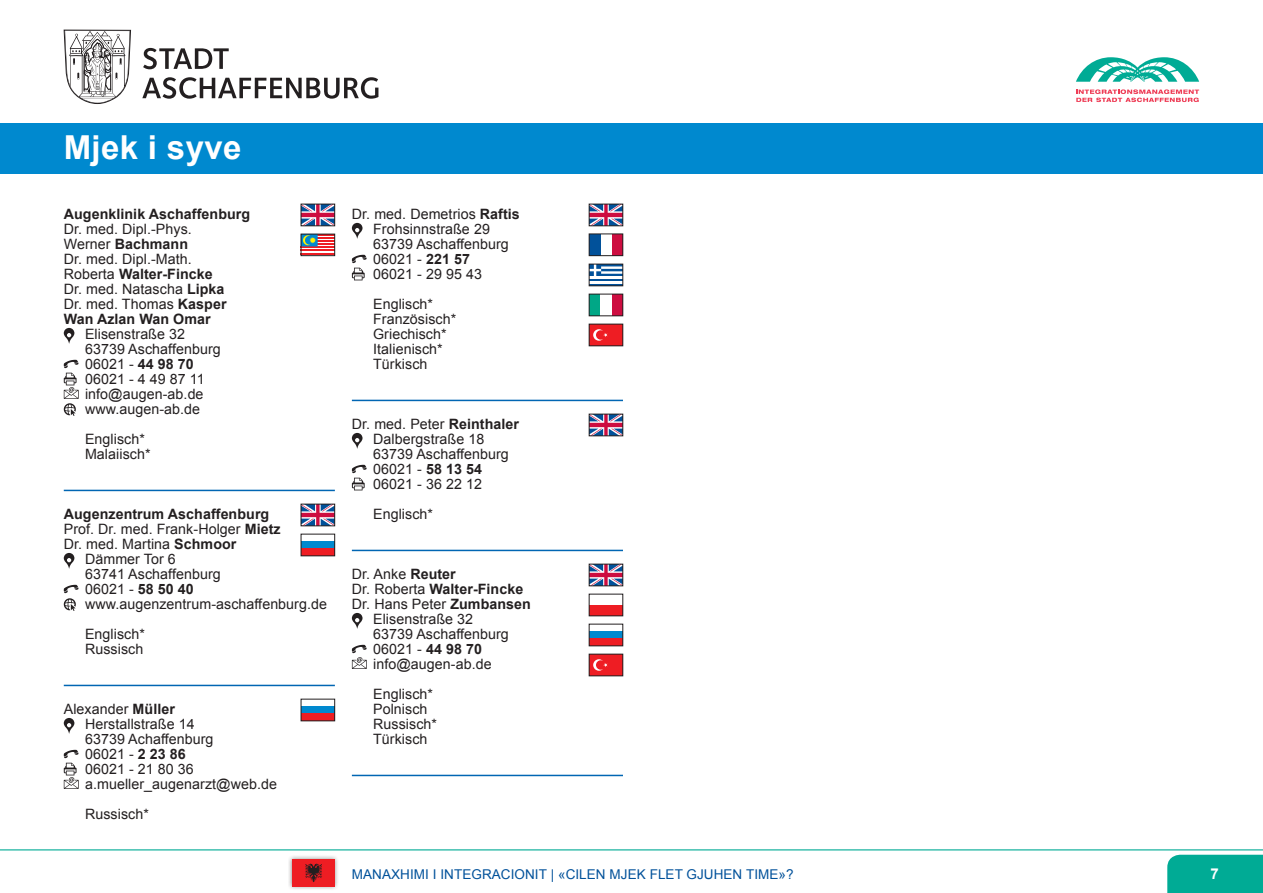
<style>
.page{position:relative;width:1263px;height:893px;background:#fff}
.page>*{position:absolute;margin:0;border:0;box-sizing:border-box;transform-origin:0 0}
.t1{font:700 33px "Arial";letter-spacing:.01em;color:#fff}
.t2{font:700 15px "Arial";color:#fff}
.t3{font:14.25px/15px "Arial";letter-spacing:.005em;color:#231f20}
.t4{font:700 14.25px "Arial";letter-spacing:.005em;color:#231f20}
.t5{font:13.5px "Arial";letter-spacing:.005em;color:#01519a}
.s1{font-weight:700}
.s2{font-weight:400}
</style>
<div class="page">
<hr style="left:64px;top:490px;width:271px;height:1px;background:#0166b3">
<hr style="left:64px;top:685px;width:271px;height:1px;background:#0166b3">
<svg style="left:64px;top:328px;width:10px;height:16px"></svg>
<svg style="left:64px;top:360px;width:15px;height:56px"></svg>
<svg style="left:64px;top:553px;width:10px;height:16px"></svg>
<svg style="left:64px;top:585px;width:15px;height:26px"></svg>
<svg style="left:64px;top:718px;width:10px;height:16px"></svg>
<svg style="left:64px;top:750px;width:15px;height:39px"></svg>
<svg style="left:301px;top:204px;width:34px;height:22px"></svg>
<svg style="left:301px;top:234px;width:34px;height:22px"></svg>
<svg style="left:301px;top:504px;width:34px;height:22px"></svg>
<div style="left:301px;top:541px;width:34px;height:8px;background:#0089cf"></div>
<div style="left:301px;top:549px;width:34px;height:7px;background:#ee1d23"></div>
<div style="left:301px;top:706px;width:34px;height:8px;background:#0089cf"></div>
<div style="left:301px;top:714px;width:34px;height:7px;background:#ee1d23"></div>
<hr style="left:352px;top:400px;width:271px;height:1px;background:#0166b3">
<hr style="left:352px;top:550px;width:271px;height:1px;background:#0166b3">
<hr style="left:352px;top:775px;width:271px;height:1px;background:#0166b3">
<svg style="left:352px;top:223px;width:10px;height:16px"></svg>
<svg style="left:352px;top:255px;width:15px;height:25px"></svg>
<svg style="left:352px;top:433px;width:10px;height:16px"></svg>
<svg style="left:352px;top:465px;width:15px;height:25px"></svg>
<svg style="left:352px;top:613px;width:10px;height:16px"></svg>
<svg style="left:352px;top:645px;width:15px;height:24px"></svg>
<svg style="left:589px;top:204px;width:34px;height:22px"></svg>
<div style="left:612px;top:234px;width:11px;height:22px;background:#cd0d40"></div>
<div style="left:589px;top:234px;width:11px;height:22px;background:#01519a"></div>
<div style="left:589px;top:234px;width:34px;height:22px;border:1px solid #231f20"></div>
<svg style="left:591px;top:269px;width:30px;height:12px"></svg>
<hr style="left:601px;top:271px;width:22px;height:3px;background:#fff">
<hr style="left:589px;top:276px;width:34px;height:3px;background:#fff">
<svg style="left:591px;top:266px;width:10px;height:10px"></svg>
<div style="left:589px;top:264px;width:34px;height:22px;border:1px solid #231f20"></div>
<div style="left:612px;top:294px;width:11px;height:22px;background:#cd0d40"></div>
<div style="left:589px;top:294px;width:11px;height:22px;background:#00a786"></div>
<div style="left:589px;top:294px;width:34px;height:22px;border:1px solid #231f20"></div>
<div style="left:589px;top:324px;width:34px;height:22px;background:#ee1d23"></div>
<svg style="left:593px;top:329px;width:14px;height:12px"></svg>
<svg style="left:589px;top:414px;width:34px;height:22px"></svg>
<svg style="left:589px;top:564px;width:34px;height:22px"></svg>
<div style="left:589px;top:605px;width:34px;height:11px;background:#ee1d23"></div>
<div style="left:589px;top:631px;width:34px;height:8px;background:#0089cf"></div>
<div style="left:589px;top:639px;width:34px;height:7px;background:#ee1d23"></div>
<div style="left:589px;top:654px;width:34px;height:22px;background:#ee1d23"></div>
<svg style="left:593px;top:659px;width:14px;height:12px"></svg>
<div style="left:0;top:123px;width:1263px;height:51px;background:#0089cf"></div>
<svg style="left:63px;top:29px;width:68px;height:75px"></svg>
<svg style="left:143px;top:48px;width:86px;height:21px"></svg>
<svg style="left:142px;top:77px;width:236px;height:22px"></svg>
<hr style="left:0;top:849px;width:1263px;height:1px;background:#00ab95">
<div style="left:1167px;top:855px;width:96px;height:38px;background:#00ab95"></div>
<svg style="left:1076px;top:89px;width:123px;height:13px"></svg>
<svg style="left:1076px;top:57px;width:123px;height:25px"></svg>
<div style="left:288px;top:854px;width:51px;height:36px;background:#231f20;opacity:.5"></div>
<div style="left:292px;top:859px;width:43px;height:27px;background:#ee1d23"></div>
<svg style="left:305px;top:864px;width:17px;height:18px"></svg>
<h1 class="t1" style="left:64px;top:126px;width:179px">Mjek i syve</h1>
<p class="t4" style="left:64px;top:204px;width:188px">Augenklinik Aschaffenburg</p>
<p class="t3" style="left:64px;top:222px;width:164px">Dr. med. Dipl.-Phys.<br>Werner <span class="s1">Bachmann<br></span>Dr. med. Dipl.-Math.<br>Roberta <span class="s1">Walter-Fincke<br></span>Dr. med. Natascha <span class="s1">Lipka<br></span>Dr. med. Thomas <span class="s1">Kasper<br>Wan Azlan Wan Omar</span></p>
<p class="t3" style="left:85px;top:327px;width:137px">Elisenstraße 32<br>63739 Aschaffenburg<br>06021 - <span class="s1">44 98 70<br></span>06021 - 4 49 87 11 info@augen-ab.de www.augen-ab.de</p>
<p class="t3" style="left:85px;top:432px;width:67px">Englisch*<br>Malaiisch*</p>
<p class="t4" style="left:64px;top:504px;width:207px">Augenzentrum Aschaffenburg</p>
<p class="t3" style="left:64px;top:522px;width:218px">Prof. Dr. med. Frank-Holger <span class="s1">Mietz</span></p>
<p class="t3" style="left:64px;top:537px;width:174px">Dr. med. Martina <span class="s1">Schmoor</span></p>
<p class="t3" style="left:85px;top:552px;width:92px">Dämmer Tor 6</p>
<p class="t3" style="left:85px;top:567px;width:137px">63741 Aschaffenburg</p>
<p class="t3" style="left:85px;top:582px;width:110px">06021 - <span class="s1">58 50 40</span></p>
<p class="t3" style="left:85px;top:597px;width:244px">www.augenzentrum-aschaffenburg.de</p>
<p class="t3" style="left:85px;top:627px;width:61px">Englisch*<br>Russisch</p>
<p class="t3" style="left:85px;top:702px;width:194px;text-indent:-21px">Alexander <span class="s1">Müller<br></span>Herstallstraße 14<br>63739 Achaffenburg<br>06021 - <span class="s1">2 23 86<br></span>06021 - 21 80 36 a.mueller_augenarzt@web.de</p>
<p class="t3" style="left:85px;top:807px;width:65px">Russisch*</p>
<p class="t3" style="left:373px;top:207px;width:148px;text-indent:-21px">Dr. med. Demetrios <span class="s1">Raftis<br></span>Frohsinnstraße 29<br>63739 Aschaffenburg<br>06021 - <span class="s1">221 57<br></span>06021 - 29 95 43</p>
<p class="t3" style="left:373px;top:297px;width:85px">Englisch*<br>Französisch*<br>Griechisch*<br>Italienisch*<br>Türkisch</p>
<p class="t3" style="left:373px;top:417px;width:147px;text-indent:-21px">Dr. med. Peter <span class="s1">Reinthaler<br></span>Dalbergstraße 18<br>63739 Aschaffenburg<br>06021 - <span class="s1">58 13 54<br></span>06021 - 36 22 12</p>
<p class="t3" style="left:373px;top:507px;width:61px">Englisch*</p>
<p class="t3" style="left:352px;top:567px;width:105px">Dr. Anke <span class="s1">Reuter</span></p>
<p class="t4" style="left:352px;top:579px;width:173px"><span class="s2">Dr. Roberta</span> Walter-Fincke</p>
<p class="t3" style="left:352px;top:597px;width:181px">Dr. Hans Peter <span class="s1">Zumbansen</span></p>
<p class="t3" style="left:373px;top:612px;width:101px">Elisenstraße 32</p>
<p class="t3" style="left:373px;top:627px;width:137px">63739 Aschaffenburg</p>
<p class="t3" style="left:373px;top:642px;width:110px">06021 - <span class="s1">44 98 70</span></p>
<p class="t3" style="left:373px;top:657px;width:120px">info@augen-ab.de</p>
<p class="t3" style="left:373px;top:687px;width:65px">Englisch*<br>Polnisch<br>Russisch*<br>Türkisch</p>
<p class="t5" style="left:352px;top:865px;width:443px">MANAXHIMI I INTEGRACIONIT | «CILEN MJEK FLET GJUHEN TIME»?</p>
<p class="t2" style="left:1210px;top:864px;width:10px">7</p>
</div>
